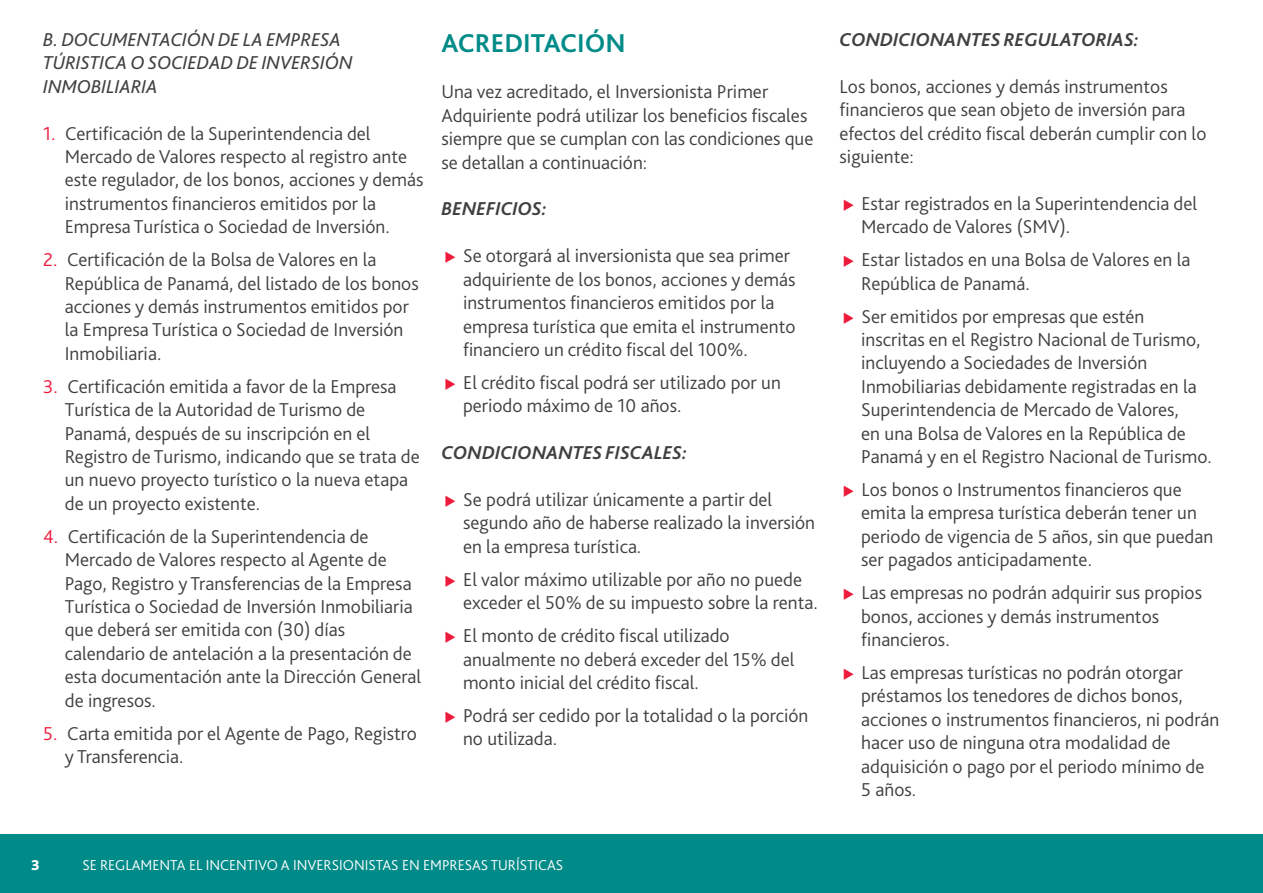
<style>
.page{position:relative;width:1263px;height:893px;background:#fff}
.page>*{position:absolute;margin:0;border:0;box-sizing:border-box;transform-origin:0 0}
.t1{font:700 27px "Bliss Pro";color:#008b88}
.t2{font:300 19.5px/23.4px "Bliss Pro";color:#404040}
.t3{font:italic 19.5px/23.4px "Bliss Pro";color:#404040}
.t4{font:italic 700 19.5px "Bliss Pro";color:#404040}
.t5{font:300 15px "Bliss Pro";color:#fff}
.t6{font:800 15px "Bliss Pro";color:#fff}
.s1{color:#ed1a3b}
</style>
<div class="page">
<div style="left:0;top:835px;width:1263px;height:58px;background:#008b88"></div>
<p class="t3" style="left:43px;top:27px;width:311px">B. DOCUMENTACIÓN DE LA EMPRESA<br>TÚRISTICA O SOCIEDAD DE INVERSIÓN<br>INMOBILIARIA</p>
<p class="t2" style="left:65px;top:121px;width:360px;text-indent:-22px"><span class="s1">1.</span> Certificación de la Superintendencia del Mercado de Valores respecto al registro ante este regulador, de los bonos, acciones y demás instrumentos financieros emitidos por la Empresa Turística o Sociedad de Inversión.</p>
<p class="t2" style="left:65px;top:248px;width:355px;text-indent:-22px"><span class="s1">2.</span> Certificación de la Bolsa de Valores en la República de Panamá, del listado de los bonos acciones y demás instrumentos emitidos por la Empresa Turística o Sociedad de Inversión Inmobiliaria.</p>
<p class="t2" style="left:65px;top:374px;width:356px;text-indent:-22px"><span class="s1">3.</span> Certificación emitida a favor de la Empresa Turística de la Autoridad de Turismo de Panamá, después de su inscripción en el Registro de Turismo, indicando que se trata de un nuevo proyecto turístico o la nueva etapa de un proyecto existente.</p>
<p class="t2" style="left:65px;top:524px;width:358px;text-indent:-22px"><span class="s1">4.</span> Certificación de la Superintendencia de Mercado de Valores respecto al Agente de Pago, Registro y Transferencias de la Empresa Turística o Sociedad de Inversión Inmobiliaria que deberá ser emitida con (30) días calendario de antelación a la presentación de esta documentación ante la Dirección General de ingresos.</p>
<p class="t2" style="left:65px;top:721px;width:354px;text-indent:-22px"><span class="s1">5.</span> Carta emitida por el Agente de Pago, Registro y Transferencia.</p>
<h1 class="t1" style="left:441px;top:26px;width:186px">ACREDITACIÓN</h1>
<p class="t2" style="left:441px;top:80px;width:373px">Una vez acreditado, el Inversionista Primer Adquiriente podrá utilizar los beneficios fiscales siempre que se cumplan con las condiciones que se detallan a continuación:</p>
<p class="t4" style="left:441px;top:197px;width:107px">BENEFICIOS:</p>
<p class="t2" style="left:463px;top:244px;width:334px">Se otorgará al inversionista que sea primer adquiriente de los bonos, acciones y demás instrumentos financieros emitidos por la empresa turística que emita el instrumento financiero un crédito fiscal del 100%.</p>
<p class="t2" style="left:463px;top:370px;width:319px">El crédito fiscal podrá ser utilizado por un periodo máximo de 10 años.</p>
<p class="t4" style="left:441px;top:440px;width:247px">CONDICIONANTES FISCALES:</p>
<p class="t2" style="left:463px;top:487px;width:354px">Se podrá utilizar únicamente a partir del segundo año de haberse realizado la inversión en la empresa turística.</p>
<p class="t2" style="left:463px;top:567px;width:356px">El valor máximo utilizable por año no puede exceder el 50% de su impuesto sobre la renta.</p>
<p class="t2" style="left:463px;top:623px;width:333px">El monto de crédito fiscal utilizado anualmente no deberá exceder del 15% del monto inicial del crédito fiscal.</p>
<p class="t2" style="left:463px;top:703px;width:347px">Podrá ser cedido por la totalidad o la porción no utilizada.</p>
<p class="t4" style="left:839px;top:27px;width:301px">CONDICIONANTES REGULATORIAS:</p>
<p class="t2" style="left:839px;top:74px;width:368px">Los bonos, acciones y demás instrumentos financieros que sean objeto de inversión para efectos del crédito fiscal deberán cumplir con lo siguiente:</p>
<p class="t2" style="left:861px;top:191px;width:338px">Estar registrados en la Superintendencia del<br>Mercado de Valores (SMV).</p>
<p class="t2" style="left:861px;top:248px;width:331px">Estar listados en una Bolsa de Valores en la<br>República de Panamá.</p>
<p class="t2" style="left:861px;top:304px;width:352px">Ser emitidos por empresas que estén inscritas en el Registro Nacional de Turismo, incluyendo a Sociedades de Inversión Inmobiliarias debidamente registradas en la Superintendencia de Mercado de Valores,<br>en una Bolsa de Valores en la República de Panamá y en el Registro Nacional de Turismo.</p>
<p class="t2" style="left:861px;top:477px;width:354px">Los bonos o Instrumentos financieros que emita la empresa turística deberán tener un periodo de vigencia de 5 años, sin que puedan ser pagados anticipadamente.</p>
<p class="t2" style="left:861px;top:581px;width:342px">Las empresas no podrán adquirir sus propios bonos, acciones y demás instrumentos financieros.</p>
<p class="t2" style="left:861px;top:660px;width:360px">Las empresas turísticas no podrán otorgar préstamos los tenedores de dichos bonos, acciones o instrumentos financieros, ni podrán hacer uso de ninguna otra modalidad de adquisición o pago por el periodo mínimo de<br>5 años.</p>
<p class="t6" style="left:31px;top:855px;width:10px">3</p>
<p class="t5" style="left:82px;top:855px;width:482px">SE REGLAMENTA EL INCENTIVO A INVERSIONISTAS EN EMPRESAS TURÍSTICAS</p>
</div>
